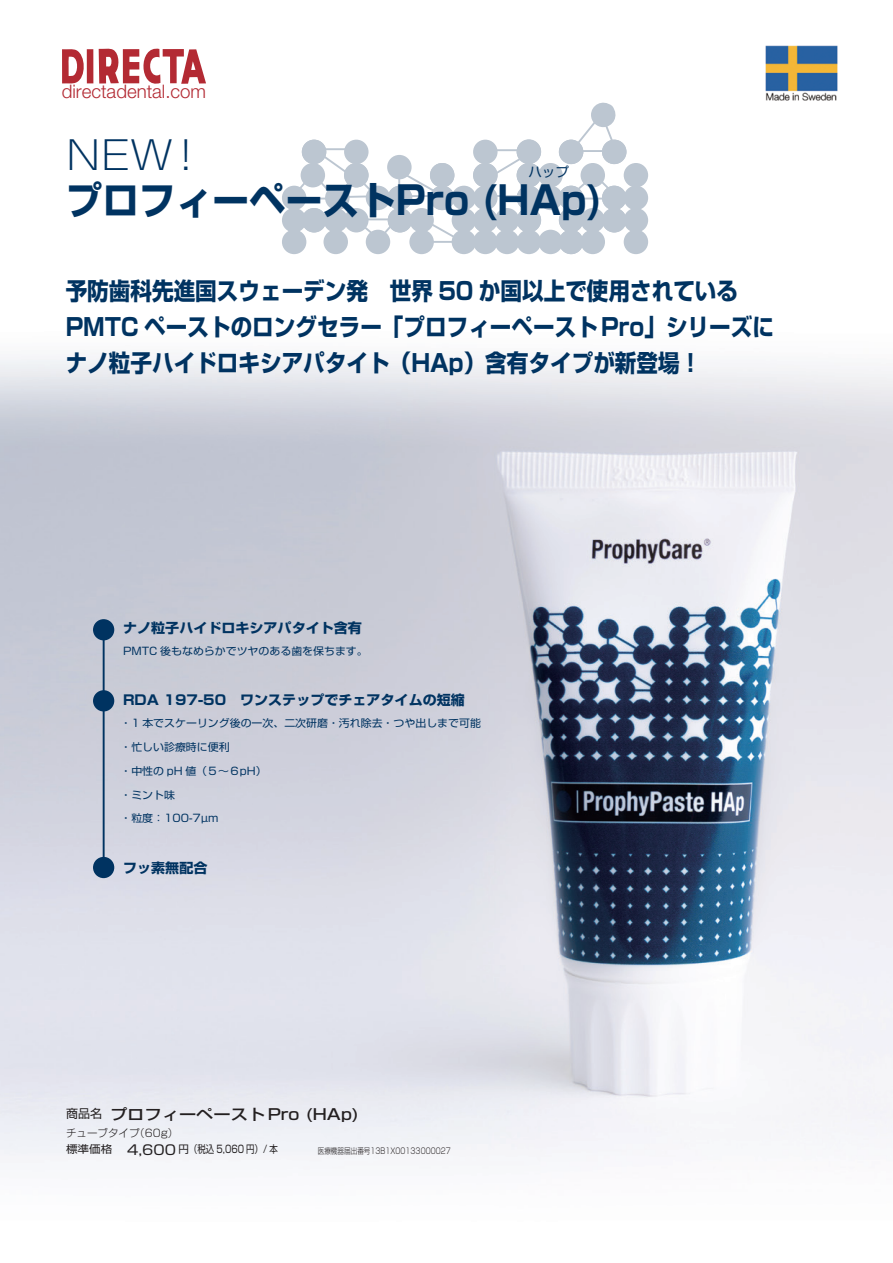
<style>
.page{position:relative;width:893px;height:1263px;background:#fff}
.page>*{position:absolute;margin:0;border:0;box-sizing:border-box;transform-origin:0 0}
.t1{font:700 39px "Shin Go Pro";color:#003361;scale:.94 1}
.t2{font:300 expanded 39px "Shin Go Pro";color:#003361;scale:1.1 1}
.t3{font:700 24px/36px "Shin Go Pro";color:#003361;scale:.9 1}
.t4{font:300 18.6px "Helvetica Neue";color:#b32a33}
.t5{font:500 15px "Shin Go Pro";color:#231f20;scale:1.15 1}
.t6{font:700 13.5px "Shin Go Pro";color:#003361;scale:1.04 1}
.t7{font:13.5px "Shin Go Pro";color:#003361}
.t8{font:10.5px "Shin Go Pro";color:#003361;scale:1.04 1}
.t9{font:10.5px/16.5px "Shin Go Pro";color:#231f20;scale:1.1 1}
.t10{font:300 8.25px "Shin Go";color:#231f20;scale:.8 1}
.s1{font-weight:400;font-size:12px}
.s2{font-weight:300}
.s3{font-size:13.5px}
</style>
<div class="page">
<img style="left:0;top:245px;width:893px;height:911px">
<div style="left:282px;top:186px;width:24px;height:24px;background:#bcc6d1;border-radius:50%"></div>
<div style="left:323px;top:230px;width:25px;height:24px;background:#bcc6d1;border-radius:50%"></div>
<div style="left:302px;top:208px;width:24px;height:24px;background:#bcc6d1;border-radius:50%"></div>
<div style="left:323px;top:208px;width:25px;height:24px;background:#bcc6d1;border-radius:50%"></div>
<div style="left:325px;top:186px;width:25px;height:24px;background:#bcc6d1;border-radius:50%"></div>
<div style="left:302px;top:140px;width:24px;height:24px;background:#bcc6d1;border-radius:50%"></div>
<div style="left:366px;top:230px;width:24px;height:24px;background:#bcc6d1;border-radius:50%"></div>
<div style="left:344px;top:208px;width:25px;height:24px;background:#bcc6d1;border-radius:50%"></div>
<div style="left:366px;top:186px;width:24px;height:24px;background:#bcc6d1;border-radius:50%"></div>
<div style="left:344px;top:140px;width:25px;height:24px;background:#bcc6d1;border-radius:50%"></div>
<div style="left:409px;top:230px;width:25px;height:24px;background:#bcc6d1;border-radius:50%"></div>
<div style="left:388px;top:208px;width:24px;height:24px;background:#bcc6d1;border-radius:50%"></div>
<div style="left:409px;top:208px;width:25px;height:24px;background:#bcc6d1;border-radius:50%"></div>
<div style="left:388px;top:186px;width:24px;height:24px;background:#bcc6d1;border-radius:50%"></div>
<div style="left:387px;top:155px;width:25px;height:24px;background:#bcc6d1;border-radius:50%"></div>
<div style="left:452px;top:230px;width:24px;height:24px;background:#bcc6d1;border-radius:50%"></div>
<div style="left:452px;top:208px;width:24px;height:24px;background:#bcc6d1;border-radius:50%"></div>
<div style="left:430px;top:186px;width:24px;height:24px;background:#bcc6d1;border-radius:50%"></div>
<div style="left:452px;top:186px;width:24px;height:24px;background:#bcc6d1;border-radius:50%"></div>
<div style="left:430px;top:163px;width:24px;height:24px;background:#bcc6d1;border-radius:50%"></div>
<div style="left:473px;top:230px;width:25px;height:24px;background:#bcc6d1;border-radius:50%"></div>
<div style="left:495px;top:230px;width:24px;height:24px;background:#bcc6d1;border-radius:50%"></div>
<div style="left:473px;top:208px;width:25px;height:24px;background:#bcc6d1;border-radius:50%"></div>
<div style="left:495px;top:208px;width:24px;height:24px;background:#bcc6d1;border-radius:50%"></div>
<div style="left:473px;top:186px;width:25px;height:24px;background:#bcc6d1;border-radius:50%"></div>
<div style="left:473px;top:163px;width:25px;height:24px;background:#bcc6d1;border-radius:50%"></div>
<div style="left:473px;top:140px;width:25px;height:24px;background:#bcc6d1;border-radius:50%"></div>
<div style="left:517px;top:230px;width:24px;height:24px;background:#bcc6d1;border-radius:50%"></div>
<div style="left:538px;top:230px;width:25px;height:24px;background:#bcc6d1;border-radius:50%"></div>
<div style="left:517px;top:208px;width:24px;height:24px;background:#bcc6d1;border-radius:50%"></div>
<div style="left:517px;top:186px;width:24px;height:24px;background:#bcc6d1;border-radius:50%"></div>
<div style="left:538px;top:186px;width:25px;height:24px;background:#bcc6d1;border-radius:50%"></div>
<div style="left:517px;top:163px;width:24px;height:24px;background:#bcc6d1;border-radius:50%"></div>
<div style="left:538px;top:163px;width:25px;height:24px;background:#bcc6d1;border-radius:50%"></div>
<div style="left:517px;top:139px;width:24px;height:25px;background:#bcc6d1;border-radius:50%"></div>
<div style="left:559px;top:230px;width:24px;height:24px;background:#bcc6d1;border-radius:50%"></div>
<div style="left:581px;top:230px;width:24px;height:24px;background:#bcc6d1;border-radius:50%"></div>
<div style="left:559px;top:208px;width:24px;height:24px;background:#bcc6d1;border-radius:50%"></div>
<div style="left:581px;top:208px;width:24px;height:24px;background:#bcc6d1;border-radius:50%"></div>
<div style="left:559px;top:186px;width:24px;height:24px;background:#bcc6d1;border-radius:50%"></div>
<div style="left:581px;top:163px;width:24px;height:24px;background:#bcc6d1;border-radius:50%"></div>
<div style="left:559px;top:140px;width:24px;height:24px;background:#bcc6d1;border-radius:50%"></div>
<div style="left:624px;top:230px;width:24px;height:24px;background:#bcc6d1;border-radius:50%"></div>
<div style="left:602px;top:208px;width:24px;height:24px;background:#bcc6d1;border-radius:50%"></div>
<div style="left:624px;top:208px;width:24px;height:24px;background:#bcc6d1;border-radius:50%"></div>
<div style="left:602px;top:186px;width:24px;height:24px;background:#bcc6d1;border-radius:50%"></div>
<div style="left:624px;top:186px;width:24px;height:24px;background:#bcc6d1;border-radius:50%"></div>
<div style="left:624px;top:163px;width:24px;height:24px;background:#bcc6d1;border-radius:50%"></div>
<div style="left:602px;top:140px;width:24px;height:24px;background:#bcc6d1;border-radius:50%"></div>
<hr style="left:319px;top:148px;width:34px;height:2px;background:#bcc6d1">
<hr style="left:403px;top:195px;width:40px;height:2px;background:#bcc6d1">
<svg style="left:400px;top:171px;width:39px;height:24px"></svg>
<hr style="left:398px;top:177px;width:2px;height:22px;background:#bcc6d1">
<svg style="left:569px;top:102px;width:51px;height:52px"></svg>
<hr style="left:569px;top:150px;width:49px;height:2px;background:#bcc6d1">
<hr style="left:485px;top:149px;width:45px;height:2px;background:#bcc6d1">
<svg style="left:489px;top:154px;width:37px;height:25px"></svg>
<svg style="left:356px;top:217px;width:43px;height:26px"></svg>
<svg style="left:567px;top:173px;width:48px;height:27px"></svg>
<div style="left:282px;top:230px;width:24px;height:24px;background:#bcc6d1;border-radius:50%"></div>
<div style="left:282px;top:208px;width:24px;height:24px;background:#bcc6d1;border-radius:50%"></div>
<svg style="left:427px;top:216px;width:31px;height:27px"></svg>
<hr style="left:485px;top:195px;width:45px;height:2px;background:#bcc6d1">
<svg style="left:292px;top:153px;width:97px;height:48px"></svg>
<svg style="left:62px;top:49px;width:31px;height:35px"></svg>
<svg style="left:99px;top:48px;width:107px;height:36px"></svg>
<img style="left:765px;top:45px;width:73px;height:56px">
<div style="left:93px;top:857px;width:21px;height:21px;background:#003361;border-radius:50%"></div>
<div style="left:93px;top:690px;width:21px;height:21px;background:#003361;border-radius:50%"></div>
<div style="left:93px;top:619px;width:21px;height:21px;background:#003361;border-radius:50%"></div>
<hr style="left:103px;top:638px;width:2px;height:225px;background:#003361">
<h3 class="t4" style="left:62px;top:80px;width:146px">directadental.com</h3>
<h1 class="t2" style="left:66px;top:123px;width:130px">NEW！</h1>
<h1 class="t1" style="left:66px;top:169px;width:573px">プロフィーペーストPro (HAp)</h1>
<p class="t7" style="left:528px;top:161px;width:42px">ハップ</p>
<h2 class="t3" style="left:66px;top:270px;width:788px">予防歯科先進国スウェーデン発　世界 50 か国以上で使用されている<br>PMTC ペーストのロングセラー「プロフィーペーストPro」シリーズにナノ粒子ハイドロキシアパタイト（HAp）含有タイプが新登場！</h2>
<p class="t6" style="left:123px;top:617px;width:231px">ナノ粒子ハイドロキシアパタイト含有</p>
<p class="t8" style="left:123px;top:642px;width:237px">PMTC 後もなめらかでツヤのある歯を保ちます。</p>
<p class="t6" style="left:123px;top:689px;width:330px">RDA 197-50　ワンステップでチェアタイムの短縮</p>
<p class="t8" style="left:120px;top:714px;width:348px">・1 本でスケーリング後の一次、二次研磨・汚れ除去・つや出しまで可能</p>
<p class="t8" style="left:120px;top:738px;width:107px">・忙しい診療時に便利</p>
<p class="t8" style="left:120px;top:762px;width:142px">・中性の pH 値（５～６pH）</p>
<p class="t8" style="left:120px;top:786px;width:54px">・ミント味</p>
<p class="t8" style="left:120px;top:810px;width:96px">・粒度：100-7µm</p>
<p class="t6" style="left:123px;top:857px;width:82px">フッ素無配合</p>
<h3 class="t5" style="left:66px;top:1102px;width:257px"><span class="s1">商品名</span> プロフィーペーストPro (HAp)</h3>
<p class="t9" style="left:66px;top:1123px;width:194px"><span class="s2">チューブタイプ（60g）<br></span>標準価格<span class="s3">　4,600</span> 円（税込 5,060 円）/ 本</p>
<p class="t10" style="left:318px;top:1145px;width:168px">医療機器届出番号13B1X00133000027</p>
</div>
